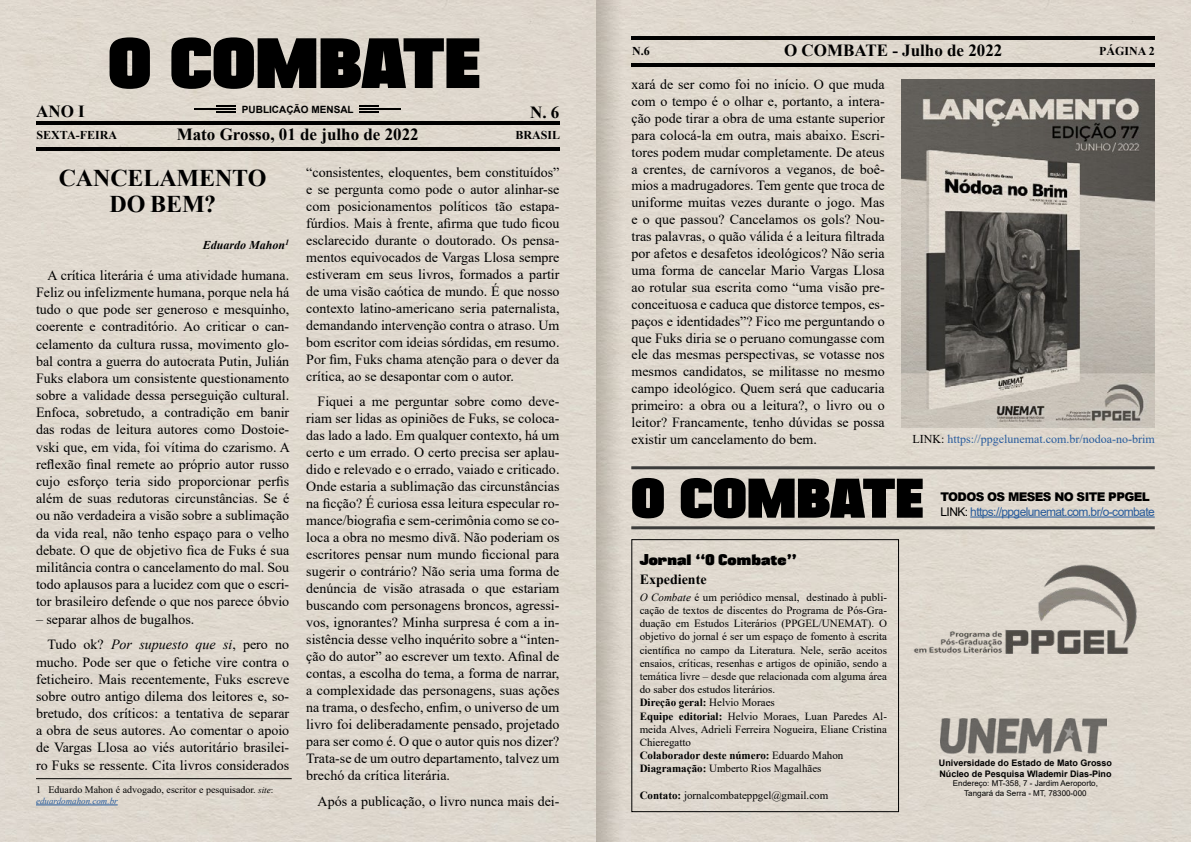
<style>
.page{position:relative;width:1191px;height:842px;background:#fff}
.page>*{position:absolute;margin:0;border:0;box-sizing:border-box;transform-origin:0 0}
.t1{font:84px "BLACKPLOTAN";color:#000}
.t2{font:66px "BLACKPLOTAN";color:#000}
.t3{font:700 24px/26px "Times New Roman";letter-spacing:-.005em;color:#000;text-align:center}
.t4{font:18px "BLACKPLOTAN";color:#000}
.t5{font:700 17px "Times New Roman";color:#000}
.t6{font:14px/17px "Times New Roman";color:#000;text-align:justify}
.t7{font:700 14px "Times New Roman";color:#000}
.t8{font:12px/14.4px "Arial";letter-spacing:-.05em;color:#275b9b}
.t9{font:12px "Times New Roman";color:#275b9c}
.t10{font:700 12px "Times New Roman";color:#000}
.t11{font:italic 700 12px "Times New Roman";color:#000}
.t12{font:11px/13.2px "Times New Roman";color:#000}
.t13{font:10px "Times New Roman";color:#000}
.t14{font:700 10px "Arial";color:#000}
.t15{font:700 9px/10.8px "Arial";color:#000}
.t16{font:italic 9px "Times New Roman";color:#275b9b}
.t17{font:8px/9.6px "Arial";color:#000;text-align:center}
.s1{font-style:italic}
.s2{font-style:italic;font-size:9px}
.s3{font-size:9px}
.s4{color:#000}
.s5{font-weight:700}
.s6{font-weight:900;color:#000}
</style>
<div class="page">
<div style="left:595px;top:0;width:596px;height:842px;background:#dfd8ce"></div>
<hr style="left:631px;top:63px;width:524px;height:3px;background:#000">
<hr style="left:631px;top:36px;width:524px;height:4px;background:#000">
<div style="left:0;top:0;width:595px;height:842px;background:#dfd8ce"></div>
<hr style="left:194px;top:109px;width:42px;height:1px;background:#000">
<svg style="left:217px;top:106px;width:19px;height:7px"></svg>
<svg style="left:359px;top:106px;width:20px;height:1px"></svg>
<hr style="left:359px;top:109px;width:42px;height:1px;background:#000">
<hr style="left:359px;top:111px;width:20px;height:2px;background:#000">
<hr style="left:36px;top:147px;width:523px;height:4px;background:#000">
<hr style="left:36px;top:121px;width:523px;height:3px;background:#000">
<hr style="left:36px;top:805px;width:82px;height:1px;background:#275b9b">
<hr style="left:36px;top:778px;width:256px;height:1px;background:#000">
<img style="left:901px;top:79px;width:253px;height:349px">
<div style="left:631px;top:539px;width:268px;height:273px;border:1px solid #000"></div>
<img style="left:940px;top:718px;width:166px;height:35px">
<img style="left:907px;top:562px;width:245px;height:91px">
<hr style="left:970px;top:517px;width:184px;height:1px;background:#275b9b">
<hr style="left:631px;top:526px;width:523px;height:3px;background:#3c3c3b">
<hr style="left:631px;top:466px;width:523px;height:3px;background:#3c3c3b">
<h1 class="t1" style="left:108px;top:23px;width:374px">O COMBATE</h1>
<p class="t14" style="left:242px;top:102px;width:113px">PUBLICAÇÃO MENSAL</p>
<p class="t5" style="left:36px;top:99px;width:50px">ANO I</p>
<p class="t5" style="left:530px;top:100px;width:31px">N. 6</p>
<p class="t10" style="left:37px;top:127px;width:82px">SEXTA-FEIRA</p>
<p class="t5" style="left:177px;top:122px;width:243px">Mato Grosso, 01 de julho de 2022</p>
<p class="t10" style="left:515px;top:127px;width:46px">BRASIL</p>
<h3 class="t3" style="left:59px;top:164px;width:209px">CANCELAMENTO<br>DO BEM?</h3>
<p class="t11" style="left:203px;top:237px;width:88px">Eduardo Mahon<sup>1</sup></p>
<p class="t6" style="left:36px;top:266px;width:255px;text-indent:11px">A crítica literária é uma atividade humana.<br>Feliz ou infelizmente humana, porque nela há tudo o que pode ser generoso e mesquinho, coerente e contraditório. Ao criticar o can&shy;celamento da cultura russa, movimento glo&shy;bal contra a guerra do autocrata Putin, Julián Fuks elabora um consistente questionamento sobre a validade dessa perseguição cultural.<br>Enfoca, sobretudo, a contradição em banir das rodas de leitura autores como Dostoie&shy;vski que, em vida, foi vítima do czarismo. A reflexão final remete ao próprio autor russo cujo esforço teria sido proporcionar perfis além de suas redutoras circunstâncias. Se é ou não verdadeira a visão sobre a sublimação da vida real, não tenho espaço para o velho debate. O que de objetivo fica de Fuks é sua militância contra o cancelamento do mal. Sou todo aplausos para a lucidez com que o escri&shy;tor brasileiro defende o que nos parece óbvio</p>
<p class="t6" style="left:47px;top:606px;width:243px;line-height:25.7px;text-indent:-11px">– separar alhos de bugalhos.<br>Tudo ok? <span class="s1">Por supuesto que si</span>, pero no</p>
<p class="t6" style="left:36px;top:653px;width:255px">mucho. Pode ser que o fetiche vire contra o feticheiro. Mais recentemente, Fuks escreve sobre outro antigo dilema dos leitores e, so&shy;bretudo, dos críticos: a tentativa de separar a obra de seus autores. Ao comentar o apoio de Vargas Llosa ao viés autoritário brasilei&shy;ro Fuks se ressente. Cita livros considerados</p>
<p class="t6" style="left:306px;top:163px;width:255px">“consistentes, eloquentes, bem constituídos” e se pergunta como pode o autor alinhar-se com posicionamentos políticos tão estapa&shy;fúrdios. Mais à frente, afirma que tudo ficou esclarecido durante o doutorado. Os pensa&shy;mentos equivocados de Vargas Llosa sempre estiveram em seus livros, formados a partir de uma visão caótica de mundo. É que nosso contexto latino-americano seria paternalista, demandando intervenção contra o atraso. Um bom escritor com ideias sórdidas, em resumo.<br>Por fim, Fuks chama atenção para o dever da crítica, ao se desapontar com o autor.</p>
<p class="t6" style="left:306px;top:393px;width:255px;text-indent:11px">Fiquei a me perguntar sobre como deve&shy;riam ser lidas as opiniões de Fuks, se coloca&shy;das lado a lado. Em qualquer contexto, há um certo e um errado. O certo precisa ser aplau&shy;dido e relevado e o errado, vaiado e criticado.<br>Onde estaria a sublimação das circunstâncias na ficção? É curiosa essa leitura especular ro&shy;mance/biografia e sem-cerimônia como se co&shy;loca a obra no mesmo divã. Não poderiam os escritores pensar num mundo ficcional para sugerir o contrário? Não seria uma forma de denúncia de visão atrasada o que estariam buscando com personagens broncos, agressi&shy;vos, ignorantes? Minha surpresa é com a in&shy;sistência desse velho inquérito sobre a “inten&shy;ção do autor” ao escrever um texto. Afinal de contas, a escolha do tema, a forma de narrar, a complexidade das personagens, suas ações na trama, o desfecho, enfim, o universo de um livro foi deliberadamente pensado, projetado para ser como é. O que o autor quis nos dizer?<br>Trata-se de um outro departamento, talvez um brechó da crítica literária.</p>
<p class="t6" style="left:317px;top:792px;width:243px">Após a publicação, o livro nunca mais dei-</p>
<p class="t13" style="left:36px;top:782px;width:239px">1 Eduardo Mahon é advogado, escritor e pesquisador. <span class="s2">site</span><span class="s3">:</span></p>
<p class="t16" style="left:36px;top:795px;width:83px">eduardomahon.com.br</p>
<p class="t10" style="left:632px;top:42px;width:19px">N.6</p>
<p class="t5" style="left:784px;top:38px;width:220px">O COMBATE - Julho de 2022</p>
<p class="t10" style="left:1099px;top:43px;width:57px">PÁGINA 2</p>
<p class="t6" style="left:631px;top:75px;width:255px">xará de ser como foi no início. O que muda com o tempo é o olhar e, portanto, a intera&shy;ção pode tirar a obra de uma estante superior para colocá-la em outra, mais abaixo. Escri&shy;tores podem mudar completamente. De ateus a crentes, de carnívoros a veganos, de boê&shy;mios a madrugadores. Tem gente que troca de uniforme muitas vezes durante o jogo. Mas e o que passou? Cancelamos os gols? Nou&shy;tras palavras, o quão válida é a leitura filtrada por afetos e desafetos ideológicos? Não seria uma forma de cancelar Mario Vargas Llosa ao rotular sua escrita como “uma visão pre&shy;conceituosa e caduca que distorce tempos, es&shy;paços e identidades”? Fico me perguntando o que Fuks diria se o peruano comungasse com ele das mesmas perspectivas, se votasse nos mesmos candidatos, se militasse no mesmo campo ideológico. Quem será que caducaria primeiro: a obra ou a leitura?, o livro ou o leitor? Francamente, tenho dúvidas se possa existir um cancelamento do bem.</p>
<p class="t9" style="left:912px;top:431px;width:244px"><span class="s4">LINK:</span> https://ppgelunemat.com.br/nodoa-no-brim</p>
<h2 class="t2" style="left:631px;top:467px;width:294px">O COMBATE</h2>
<p class="t4" style="left:639px;top:551px;width:158px">Jornal “O Combate”</p>
<p class="t7" style="left:639px;top:569px;width:68px">Expediente</p>
<p class="t12" style="left:639px;top:590px;width:249px"><span class="s1">O Combate</span> é um periódico mensal, destinado à publi&shy;cação de textos de discentes do Programa de Pós-Gra&shy;duação em Estudos Literários (PPGEL/UNEMAT). O objetivo do jornal é ser um espaço de fomento à escrita científica no campo da Literatura. Nele, serão aceitos ensaios, críticas, resenhas e artigos de opinião, sendo a temática livre – desde que relacionada com alguma área do saber dos estudos literários.<br><span class="s5">Direção geral:</span> Helvio Moraes<br><span class="s5">Equipe editorial:</span> Helvio Moraes, Luan Paredes Al&shy;meida Alves, Adrieli Ferreira Nogueira, Eliane Cristina Chieregatto<br><span class="s5">Colaborador deste número:</span> Eduardo Mahon <span class="s5">Diagramação:</span> Umberto Rios Magalhães</p>
<p class="t12" style="left:639px;top:788px;width:190px"><span class="s5">Contato:</span> jornalcombateppgel@gmail.com</p>
<p class="t8" style="left:940px;top:490px;width:216px"><span class="s6">TODOS OS MESES NO SITE PPGEL<br></span><span class="s4">LINK:</span> https://ppgelunemat.com.br/o-combate</p>
<p class="t15" style="left:939px;top:757px;width:175px">Universidade do Estado de Mato Grosso<br>Núcleo de Pesquisa Wlademir Dias-Pino</p>
<p class="t17" style="left:953px;top:778px;width:146px">Endereço: MT-358, 7 - Jardim Aeroporto,<br>Tangará da Serra - MT, 78300-000</p>
</div>
